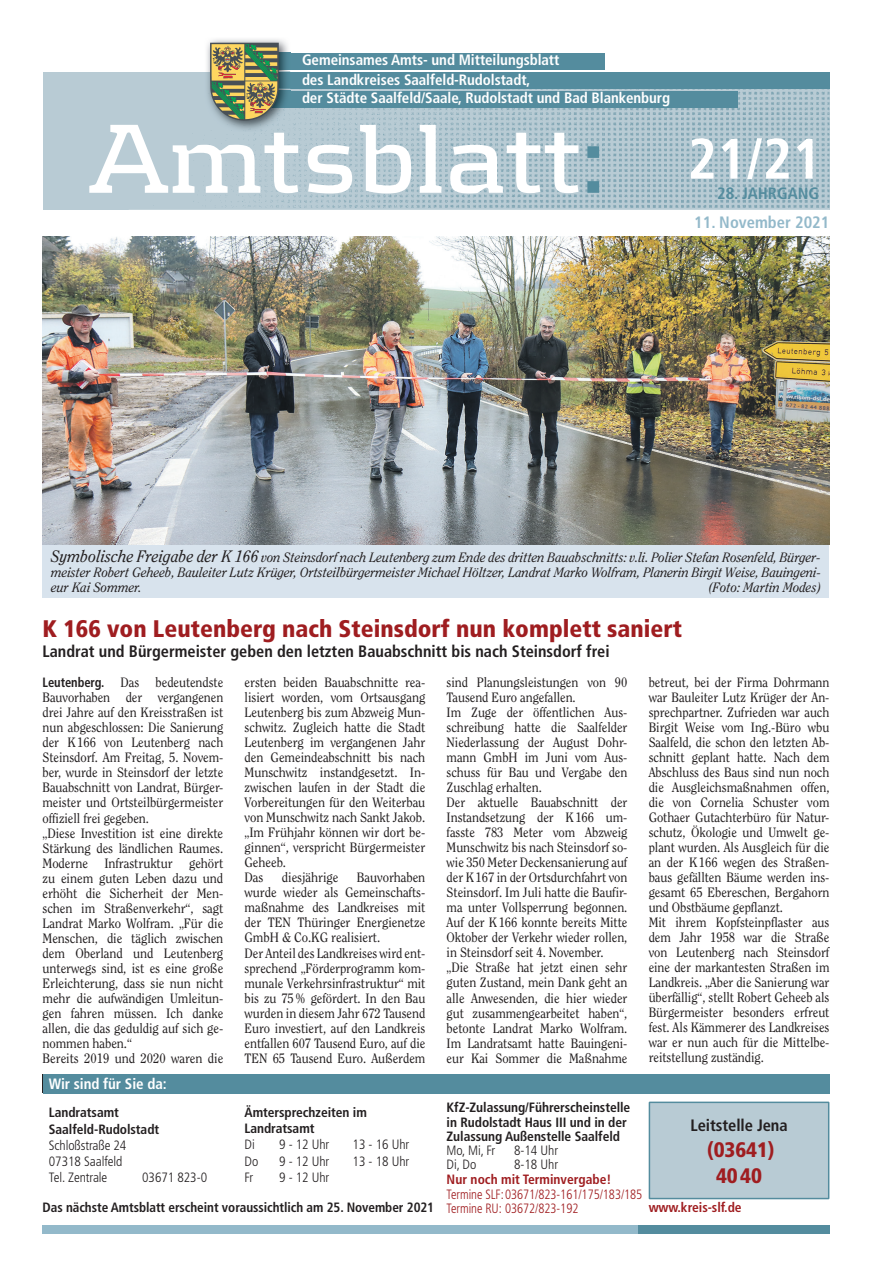
<style>
.page{position:relative;width:872px;height:1276px;background:#fff}
.page>*{position:absolute;margin:0;border:0;box-sizing:border-box;transform-origin:0 0}
.t1{font:700 102px "Kontrapunkt";letter-spacing:-.005em;color:#fff}
.t2{font:700 condensed 57px "Frutiger LT Std";color:#fff}
.t3{font:900 condensed 24px "Frutiger LT Std";color:#9f1d20}
.t4{font:900 condensed 21px/26.2px "Frutiger LT Std";letter-spacing:-.005em;color:#9f1d20;text-align:center}
.t5{font:700 condensed 16.5px "Frutiger LT Std";color:#231f20}
.t6{font:700 condensed 16.5px "Frutiger LT Std";color:#93b9ca}
.t7{font:700 condensed 16.5px "Frutiger LT Std";color:#548c9e}
.t8{font:700 condensed 15px/20px "Frutiger LT Std";letter-spacing:-.005em;color:#fff}
.t9{font:13.5px/15px "Clearface Std";letter-spacing:-.005em;color:#231f20;scale:.93 1}
.t10{font:13.5px/15px "Clearface Std";letter-spacing:-.005em;color:#231f20;scale:.94 1}
.t11{font:italic 13.5px/15px "Clearface Std";color:#231f20;text-align:justify;scale:.95 1}
.t12{font:700 condensed 13.5px/16.2px "Frutiger LT Std";letter-spacing:-.005em;color:#231f20}
.t13{font:300 condensed 13.5px/16.2px "Frutiger LT Std";letter-spacing:-.005em;color:#231f20}
.t14{font:300 condensed 13.5px/14.2px "Frutiger LT Std";letter-spacing:-.005em;color:#9f1d20;scale:.94 1}
.t15{font:700 condensed 13.5px "Frutiger LT Std";color:#9f1d20}
.s1{color:#548c9e}
.s2{font-size:16.5px}
.s3{font-family:"Frutiger LT Std";font-weight:700;font-stretch:condensed}
</style>
<div class="page">
<div style="left:43px;top:72px;width:786px;height:137px;background:#b8cbd4"></div>
<img style="left:193px;top:88px;width:636px;height:120px">
<div style="left:276px;top:53px;width:329px;height:17px;background:#548c9e"></div>
<div style="left:266px;top:91px;width:472px;height:17px;background:#548c9e"></div>
<div style="left:274px;top:72px;width:555px;height:16px;background:#548c9e"></div>
<img style="left:209px;top:39px;width:77px;height:4px">
<svg style="left:193px;top:43px;width:108px;height:92px"></svg>
<div style="left:43px;top:1225px;width:595px;height:8px;background:#93b9ca"></div>
<div style="left:638px;top:1225px;width:191px;height:8px;background:#548c9e"></div>
<div style="left:43px;top:1074px;width:786px;height:19px;background:#548c9e"></div>
<div style="left:648px;top:1101px;width:181px;height:98px;background:#b8cbd4;border:2px solid #548c9e"></div>
<div style="left:43px;top:544px;width:786px;height:54px;background:#d8e3ed"></div>
<img style="left:43px;top:237px;width:786px;height:307px">
<p class="t8" style="left:302px;top:50px;width:259px">Gemeinsames Amts- und Mitteilungsblatt des Landkreises Saalfeld-Rudolstadt,</p>
<p class="t8" style="left:302px;top:88px;width:369px">der Städte Saalfeld/Saale, Rudolstadt und Bad Blankenburg</p>
<h1 class="t1" style="left:89px;top:99px;width:516px">Amtsblatt<span class="s1">:</span></h1>
<h2 class="t2" style="left:687px;top:125px;width:136px">21/21</h2>
<p class="t7" style="left:717px;top:183px;width:104px">28. JAHRGANG</p>
<p class="t6" style="left:694px;top:212px;width:137px">11. November 2021</p>
<p class="t11" style="left:51px;top:550px;width:812px"><span class="s2">Symbolische Freigabe der K 166</span> von Steinsdorf nach Leutenberg zum Ende des dritten Bauabschnitts: v.li. Polier Stefan Rosenfeld, Bürger&shy;meister Robert Geheeb, Bauleiter Lutz Krüger, Ortsteilbürgermeister Michael Höltzer, Landrat Marko Wolfram, Planerin Birgit Weise, Bauingeni&shy;eur Kai Sommer.</p>
<p class="t11" style="left:708px;top:580px;width:120px">(Foto: Martin Modes)</p>
<h3 class="t3" style="left:43px;top:614px;width:641px">K 166 von Leutenberg nach Steinsdorf nun komplett saniert</h3>
<p class="t5" style="left:43px;top:642px;width:568px">Landrat und Bürgermeister geben den letzten Bauabschnitt bis nach Steinsdorf frei</p>
<p class="t9" style="left:43px;top:675px;width:196px"><span class="s3">Leutenberg.</span> Das bedeutendste<br>Bauvorhaben der vergangenen drei Jahre auf den Kreisstraßen ist nun abgeschlossen: Die Sanierung der K 166 von Leutenberg nach<br>Steinsdorf. Am Freitag, 5. Novem&shy;ber, wurde in Steinsdorf der letzte<br>Bauabschnitt von Landrat, Bürger&shy;meister und Ortsteilbürgermeister offiziell frei gegeben.<br>„Diese Investition ist eine direkte<br>Stärkung des ländlichen Raumes.<br>Moderne Infrastruktur gehört zu einem guten Leben dazu und erhöht die Sicherheit der Men&shy;schen im Straßenverkehr“, sagt<br>Landrat Marko Wolfram. „Für die<br>Menschen, die täglich zwischen dem Oberland und Leutenberg unterwegs sind, ist es eine große<br>Erleichterung, dass sie nun nicht mehr die aufwändigen Umleitun&shy;gen fahren müssen. Ich danke allen, die das geduldig auf sich ge&shy;nommen haben.“<br>Bereits 2019 und 2020 waren die</p>
<p class="t10" style="left:244px;top:675px;width:194px">ersten beiden Bauabschnitte rea&shy;lisiert worden, vom Ortsausgang<br>Leutenberg bis zum Abzweig Mun&shy;schwitz. Zugleich hatte die Stadt<br>Leutenberg im vergangenen Jahr den Gemeindeabschnitt bis nach<br>Munschwitz instandgesetzt. In&shy;zwischen laufen in der Stadt die<br>Vorbereitungen für den Weiterbau von Munschwitz nach Sankt Jakob. „Im Frühjahr können wir dort be&shy;ginnen“, verspricht Bürgermeister<br>Geheeb.<br>Das</p>
<p class="t9" style="left:446px;top:675px;width:196px">sind Planungsleistungen von 90<br>Tausend Euro angefallen.<br>Im Zuge der öffentlichen Aus&shy;schreibung hatte die Saalfelder<br>Niederlassung der August Dohr&shy;mann GmbH im Juni vom Aus&shy;schuss für Bau und Vergabe den<br>Zuschlag erhalten.<br>Der aktuelle Bauabschnitt der<br>Instandsetzung der K 166 um&shy;fasste 783 Meter vom Abzweig<br>Munschwitz bis nach Steinsdorf so&shy;wie 350 Meter Deckensanierung auf der K 167 in der Ortsdurchfahrt von<br>Steinsdorf. Im Juli hatte die Baufir&shy;ma unter Vollsperrung begonnen.<br>Auf der K 166 konnte bereits Mitte<br>Oktober der Verkehr wieder rollen, in Steinsdorf seit 4. November. „Die Straße hat jetzt einen sehr guten Zustand, mein Dank geht an alle Anwesenden, die hier wieder gut zusammengearbeitet haben“, betonte Landrat Marko Wolfram.<br>Im Landratsamt hatte Bauingeni&shy;eur Kai Sommer die Maßnahme</p>
<p class="t9" style="left:648px;top:675px;width:196px">betreut, bei der Firma Dohrmann war Bauleiter Lutz Krüger der An&shy;sprechpartner. Zufrieden war auch<br>Birgit Weise vom Ing.-Büro wbu<br>Saalfeld, die schon den letzten Ab&shy;schnitt geplant hatte. Nach dem<br>Abschluss des Baus sind nun noch die Ausgleichsmaßnahmen offen, die von Cornelia Schuster vom<br>Gothaer Gutachterbüro für Natur&shy;schutz, Ökologie und Umwelt ge&shy;plant wurden. Als Ausgleich für die an der K 166 wegen des Straßen&shy;baus gefällten Bäume werden ins&shy;gesamt 65 Ebereschen, Bergahorn und Obstbäume gepflanzt.<br>Mit ihrem Kopfsteinpflaster aus dem Jahr 1958 war die Straße von Leutenberg nach Steinsdorf eine der markantesten Straßen im<br>Landkreis. „Aber die Sanierung war überfällig“, stellt Robert Geheeb als<br>Bürgermeister besonders erfreut fest. Als Kämmerer des Landkreises war er nun auch für die Mittelbe&shy;reitstellung zuständig.</p>
<p class="t10" style="left:244px;top:870px;width:194px;text-indent:112px">Bauvorhaben wurde wieder als Gemeinschafts&shy;maßnahme des Landkreises mit der TEN Thüringer Energienetze<br>GmbH &amp; Co.KG realisiert.<br>Der Anteil des Landkreises wird ent&shy;sprechend „Förderprogramm kom&shy;munale Verkehrsinfrastruktur“ mit bis zu 75 % gefördert. In den Bau wurden in diesem Jahr 672 Tausend<br>Euro investiert, auf den Landkreis entfallen 607 Tausend Euro, auf die<br>TEN 65 Tausend Euro. Außerdem</p>
<p class="t10" style="left:282px;top:870px;width:62px">diesjährige</p>
<p class="t8" style="left:49px;top:1073px;width:119px">Wir sind für Sie da:</p>
<p class="t12" style="left:49px;top:1104px;width:112px">Landratsamt<br>Saalfeld-Rudolstadt</p>
<p class="t13" style="left:49px;top:1137px;width:79px">Schloßstraße 24<br>07318 Saalfeld<br>Tel. Zentrale</p>
<p class="t13" style="left:142px;top:1169px;width:66px">03671 823-0</p>
<p class="t12" style="left:244px;top:1104px;width:124px">Ämtersprechzeiten im<br>Landratsamt</p>
<p class="t13" style="left:244px;top:1136px;width:12px">Di</p>
<p class="t13" style="left:279px;top:1136px;width:52px">9 - 12 Uhr</p>
<p class="t13" style="left:352px;top:1136px;width:58px">13 - 16 Uhr</p>
<p class="t13" style="left:244px;top:1153px;width:15px">Do</p>
<p class="t13" style="left:279px;top:1153px;width:52px">9 - 12 Uhr</p>
<p class="t13" style="left:352px;top:1153px;width:58px">13 - 18 Uhr</p>
<p class="t13" style="left:244px;top:1169px;width:10px">Fr</p>
<p class="t13" style="left:279px;top:1169px;width:52px">9 - 12 Uhr</p>
<p class="t12" style="left:43px;top:1199px;width:393px">Das nächste Amtsblatt erscheint voraussichtlich am 25. November 2021</p>
<p class="t12" style="left:446px;top:1100px;width:185px;line-height:14.2px">KfZ-Zulassung/Führerscheinstelle in Rudolstadt Haus III und in der<br>Zulassung Außenstelle Saalfeld</p>
<p class="t13" style="left:446px;top:1142px;width:50px">Mo, Mi, Fr</p>
<p class="t13" style="left:514px;top:1142px;width:45px">8-14 Uhr</p>
<p class="t13" style="left:446px;top:1156px;width:31px">Di, Do</p>
<p class="t13" style="left:514px;top:1156px;width:45px">8-18 Uhr</p>
<p class="t15" style="left:446px;top:1171px;width:166px">Nur noch mit Terminvergabe!</p>
<p class="t14" style="left:446px;top:1187px;width:210px">Termine SLF: 03671/823-161/175/183/185<br>Termine RU: 03672/823-192</p>
<p class="t5" style="left:690px;top:1115px;width:98px">Leitstelle Jena</p>
<h3 class="t4" style="left:707px;top:1136px;width:69px">(03641)<br>40 40</h3>
<p class="t15" style="left:648px;top:1198px;width:94px">www.kreis-slf.de</p>
</div>
